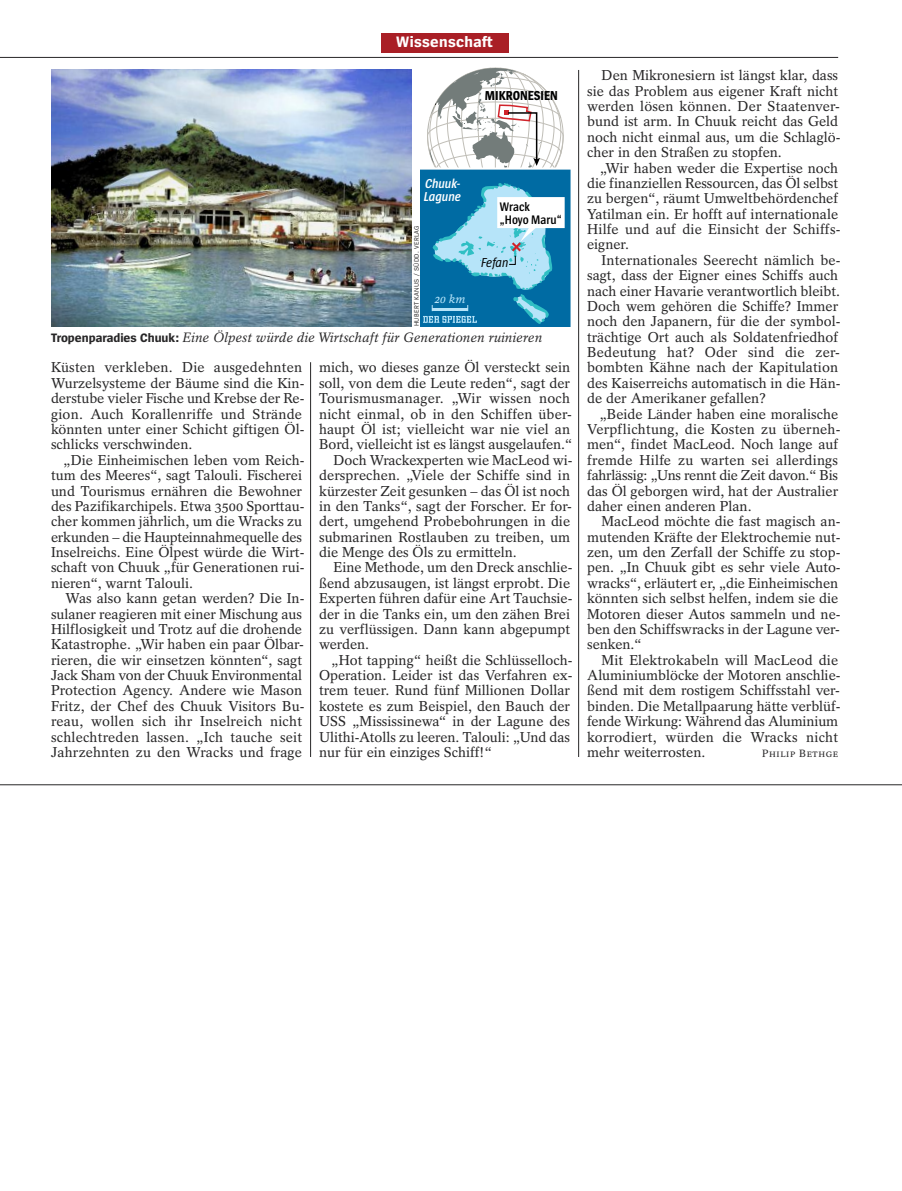
<style>
.page{position:relative;width:902px;height:1191px;background:#fff}
.page>*{position:absolute;margin:0;border:0;box-sizing:border-box;transform-origin:0 0}
.t1{font:700 15.75px "Spiegel Sans";letter-spacing:.02em;color:#fff}
.t2{font:14.25px/15.5px "Spiegel Serif";color:#272627}
.t3{font:italic 13.5px "Spiegel Serif";color:#272627}
.t4{font:italic 600 13.5px/13.5px "Spiegel Sans Cd";color:#fff}
.t5{font:700 13.5px "Spiegel Sans Cd";color:#000}
.t6{font:italic 13.5px "Spiegel Sans Cd";letter-spacing:-.005em;color:#000}
.t7{font:600 12.9px/13.5px "Spiegel Sans Cd";color:#000}
.t8{font:italic 600 12px "Spiegel Serif";color:#b6e4f9}
.t9{font:10.5px "Spiegel Serif";color:#272627}
.t10{font:6.75px "Spiegel Sans";letter-spacing:.05em;color:#272627}
.s1{font-family:"Spiegel Sans";font-weight:700;font-style:normal;font-size:12.75px}
</style>
<div class="page">
<svg style="left:420px;top:68px;width:150px;height:258px"></svg>
<hr style="left:0;top:784px;width:901px;height:1px;background:#272627">
<div style="left:381px;top:34px;width:127px;height:19px;background:#a91f26"></div>
<hr style="left:310px;top:362px;width:1px;height:395px;background:#272627">
<hr style="left:0;top:57px;width:838px;height:1px;background:#272627">
<hr style="left:578px;top:70px;width:1px;height:687px;background:#272627">
<img style="left:51px;top:70px;width:360px;height:256px">
<p class="t1" style="left:396px;top:36px;width:98px">Wissenschaft</p>
<p class="t5" style="left:485px;top:91px;width:74px">MIKRONESIEN</p>
<p class="t4" style="left:424px;top:177px;width:39px">Chuuk-<br>Lagune</p>
<p class="t10" style="left:414px;top:326px;width:102px;rotate:-90deg">HUBERT KANUS / SÜDD. VERLAG</p>
<p class="t8" style="left:434px;top:295px;width:33px">20 km</p>
<p class="t7" style="left:500px;top:200px;width:63px">Wrack „Hoyo Maru“</p>
<p class="t6" style="left:481px;top:258px;width:29px">Fefan</p>
<p class="t3" style="left:51px;top:332px;width:492px"><span class="s1">Tropenparadies Chuuk:</span> Eine Ölpest würde die Wirtschaft für Generationen ruinieren</p>
<p class="t2" style="left:51px;top:361px;width:255px">Küsten verkleben. Die ausgedehnten Wurzelsysteme der Bäume sind die Kin&shy;derstube vieler Fische und Krebse der Re&shy;gion. Auch Korallenriffe und Strände könnten unter einer Schicht giftigen Öl&shy;schlicks verschwinden.</p>
<p class="t2" style="left:51px;top:453px;width:255px;text-indent:12px">„Die Einheimischen leben vom Reich&shy;tum des Meeres“, sagt Talouli. Fischerei und Tourismus ernähren die Bewohner des Pazifikarchipels. Etwa 3500 Sporttau&shy;cher kommen jährlich, um die Wracks zu erkunden – die Haupteinnahmequelle des Inselreichs. Eine Ölpest würde die Wirt&shy;schaft von Chuuk „für Generationen rui&shy;nieren“, warnt Talouli.</p>
<p class="t2" style="left:51px;top:592px;width:255px;text-indent:14px">Was also kann getan werden? Die In&shy;sulaner reagieren mit einer Mischung aus Hilflosigkeit und Trotz auf die drohende Katastrophe. „Wir haben ein paar Ölbar&shy;rieren, die wir einsetzen könnten“, sagt Jack Sham von der Chuuk Environmental Protection Agency. Andere wie Mason Fritz, der Chef des Chuuk Visitors Bu&shy;reau, wollen sich ihr Inselreich nicht schlechtreden lassen. „Ich tauche seit Jahrzehnten zu den Wracks und frage</p>
<p class="t2" style="left:319px;top:361px;width:252px">mich, wo dieses ganze Öl versteckt sein</p>
<p class="t2" style="left:319px;top:377px;width:252px">soll, von dem die Leute reden“, sagt der</p>
<p class="t2" style="left:319px;top:392px;width:252px">Tourismusmanager. „Wir wissen noch</p>
<p class="t2" style="left:319px;top:407px;width:254px">nicht einmal, ob in den Schiffen über-</p>
<p class="t2" style="left:319px;top:423px;width:252px">haupt Öl ist; vielleicht war nie viel an</p>
<p class="t2" style="left:319px;top:438px;width:255px">Bord, vielleicht ist es längst ausgelaufen.“</p>
<p class="t2" style="left:333px;top:453px;width:240px">Doch Wrackexperten wie MacLeod wi-</p>
<p class="t2" style="left:319px;top:469px;width:252px">dersprechen. „Viele der Schiffe sind in</p>
<p class="t2" style="left:319px;top:484px;width:252px">kürzester Zeit gesunken – das Öl ist noch</p>
<p class="t2" style="left:319px;top:500px;width:254px">in den Tanks“, sagt der Forscher. Er for-</p>
<p class="t2" style="left:319px;top:515px;width:252px">dert, umgehend Probebohrungen in die</p>
<p class="t2" style="left:319px;top:530px;width:252px">submarinen Rostlauben zu treiben, um</p>
<p class="t2" style="left:319px;top:546px;width:199px">die Menge des Öls zu ermitteln.</p>
<p class="t2" style="left:333px;top:561px;width:240px">Eine Methode, um den Dreck anschlie-</p>
<p class="t2" style="left:319px;top:576px;width:252px">ßend abzusaugen, ist längst erprobt. Die</p>
<p class="t2" style="left:319px;top:592px;width:255px">Experten führen dafür eine Art Tauchsie-</p>
<p class="t2" style="left:319px;top:607px;width:252px">der in die Tanks ein, um den zähen Brei</p>
<p class="t2" style="left:319px;top:623px;width:252px">zu verflüssigen. Dann kann abgepumpt</p>
<p class="t2" style="left:319px;top:638px;width:52px">werden.</p>
<p class="t2" style="left:331px;top:653px;width:243px">„Hot tapping“ heißt die Schlüsselloch-</p>
<p class="t2" style="left:319px;top:669px;width:255px">Operation. Leider ist das Verfahren ex-</p>
<p class="t2" style="left:319px;top:684px;width:252px">trem teuer. Rund fünf Millionen Dollar</p>
<p class="t2" style="left:319px;top:699px;width:252px">kostete es zum Beispiel, den Bauch der</p>
<p class="t2" style="left:319px;top:715px;width:252px">USS „Mississinewa“ in der Lagune des</p>
<p class="t2" style="left:319px;top:730px;width:252px">Ulithi-Atolls zu leeren. Talouli: „Und das</p>
<p class="t2" style="left:319px;top:746px;width:174px">nur für ein einziges Schiff!“</p>
<p class="t2" style="left:587px;top:69px;width:255px;text-indent:14px">Den Mikronesiern ist längst klar, dass sie das Problem aus eigener Kraft nicht werden lösen können. Der Staatenver&shy;bund ist arm. In Chuuk reicht das Geld noch nicht einmal aus, um die Schlaglö&shy;cher in den Straßen zu stopfen.</p>
<p class="t2" style="left:587px;top:161px;width:255px;text-indent:13px">„Wir haben weder die Expertise noch die finanziellen Ressourcen, das Öl selbst zu bergen“, räumt Umweltbehördenchef Yatilman ein. Er hofft auf internationale Hilfe und auf die Einsicht der Schiffs&shy;eigner.</p>
<p class="t2" style="left:587px;top:254px;width:255px;text-indent:14px">Internationales Seerecht nämlich be&shy;sagt, dass der Eigner eines Schiffs auch nach einer Havarie verantwortlich bleibt.<br>Doch wem gehören die Schiffe? Immer noch den Japanern, für die der symbol&shy;trächtige Ort auch als Soldatenfriedhof Bedeutung hat? Oder sind die zer&shy;bombten Kähne nach der Kapitulation des Kaiserreichs automatisch in die Hän&shy;de der Amerikaner gefallen?</p>
<p class="t2" style="left:587px;top:407px;width:255px;text-indent:12px">„Beide Länder haben eine moralische Verpflichtung, die Kosten zu überneh&shy;men“, findet MacLeod. Noch lange auf fremde Hilfe zu warten sei allerdings fahrlässig: „Uns rennt die Zeit davon.“ Bis das Öl geborgen wird, hat der Australier daher einen anderen Plan.</p>
<p class="t2" style="left:587px;top:515px;width:255px;text-indent:14px">MacLeod möchte die fast magisch an&shy;mutenden Kräfte der Elektrochemie nut&shy;zen, um den Zerfall der Schiffe zu stop&shy;pen. „In Chuuk gibt es sehr viele Auto&shy;wracks“, erläutert er, „die Einheimischen könnten sich selbst helfen, indem sie die Motoren dieser Autos sammeln und ne&shy;ben den Schiffswracks in der Lagune ver&shy;senken.“</p>
<p class="t2" style="left:587px;top:653px;width:255px;text-indent:14px">Mit Elektrokabeln will MacLeod die Aluminiumblöcke der Motoren anschlie&shy;ßend mit dem rostigem Schiffsstahl ver&shy;binden. Die Metallpaarung hätte verblüf&shy;fende Wirkung: Während das Aluminium korrodiert, würden die Wracks nicht mehr weiterrosten.</p>
<p class="t9" style="left:762px;top:749px;width:77px">PHILIP BETHGE</p>
</div>
